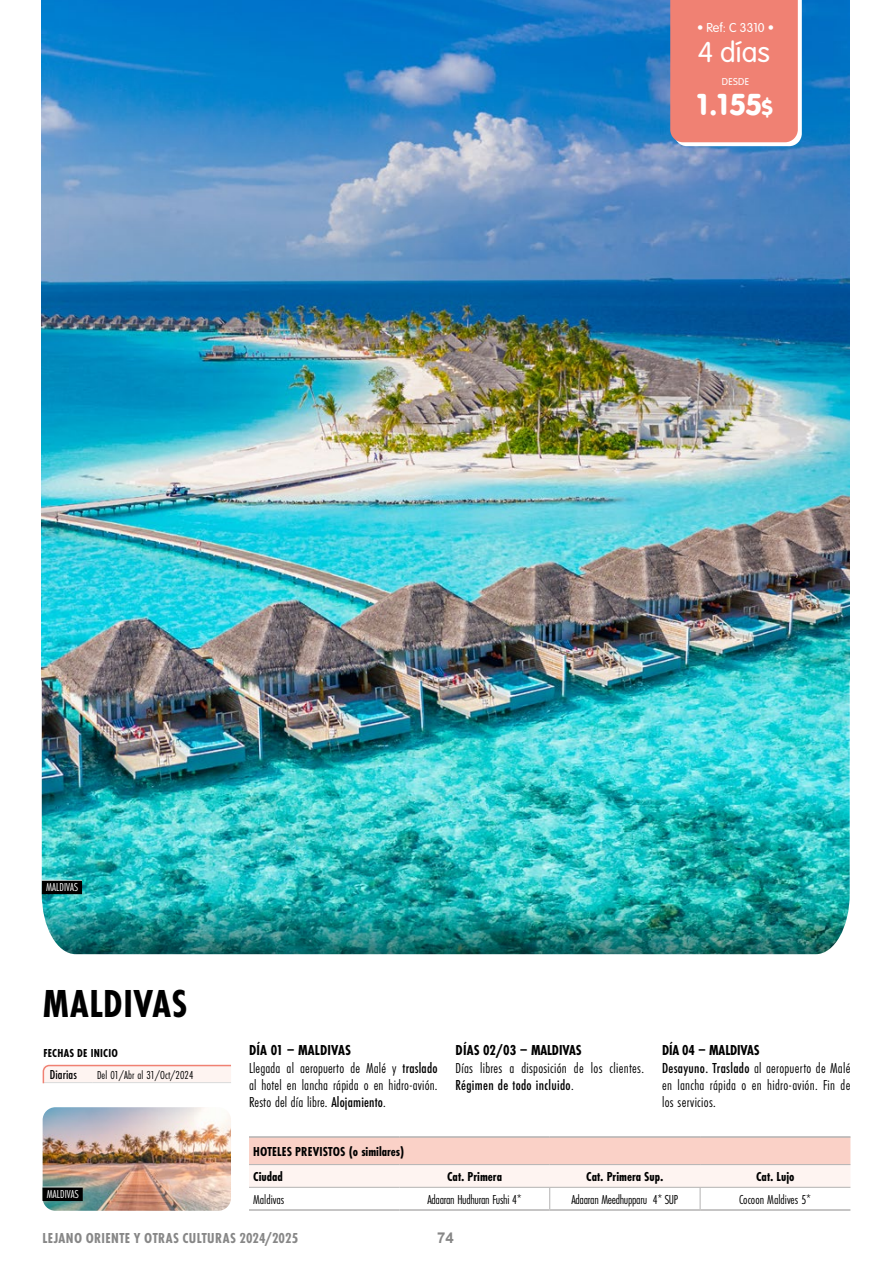
<style>
.page{position:relative;width:893px;height:1263px;background:#fff}
.page>*{position:absolute;margin:0;border:0;box-sizing:border-box;transform-origin:0 0}
.t1{font:700 40.5px "Futura PT Cond";letter-spacing:.015em;color:#000}
.t2{font:31.5px "VAG Rundschrift D";color:#fff}
.t3{font:300 30px "VAG Rundschrift D";color:#fff}
.t4{font:15px/17.2px "Futura PT Cond";letter-spacing:.02em;color:#000}
.t5{font:700 15px "Futura PT Cond";letter-spacing:.025em;color:#878787}
.t6{font:700 15px "Futura PT Cond";letter-spacing:-.01em;color:#000}
.t7{font:700 15px "Arial";color:#878787}
.t8{font:700 13.5px/25.2px "Futura PT Cond";color:#000}
.t9{font:13.5px "Futura PT Cond";letter-spacing:-.02em;color:#000}
.t10{font:13.5px "Futura PT Cond";color:#000}
.t11{font:300 13.5px "VAG Rundschrift D";color:#fff}
.t12{font:500 13.5px "Futura PT Cond";letter-spacing:.01em;color:#000}
.t13{font:12px "Futura PT Cond";letter-spacing:.01em;color:#000}
.t14{font:12px "Futura PT Cond";letter-spacing:.01em;color:#fff}
.t15{font:700 12px "Futura PT Cond";letter-spacing:.02em;color:#000}
.t16{font:300 10.5px "VAG Rundschrift D";letter-spacing:.03em;color:#fff}
.s1{font-size:22.5px}
.s2{font-weight:700}
.s3{font-weight:500}
</style>
<div class="page">
<img style="left:42px;top:0;width:808px;height:680px">
<img style="left:41px;top:680px;width:809px;height:275px">
<hr style="left:42px;top:880px;width:40px;height:1px;background:#fff">
<div style="left:42px;top:881px;width:40px;height:13px;background:#000"></div>
<svg style="left:670px;top:0;width:132px;height:146px;background:#ee877b"></svg>
<svg style="left:42px;top:1064px;width:189px;height:20px"></svg>
<svg style="left:249px;top:1138px;width:601px;height:71px"></svg>
<hr style="left:249px;top:1136px;width:150px;height:2px;background:#b3b2b2">
<hr style="left:399px;top:1136px;width:151px;height:2px;background:#b3b2b2">
<hr style="left:550px;top:1136px;width:150px;height:2px;background:#b3b2b2">
<hr style="left:700px;top:1136px;width:150px;height:2px;background:#b3b2b2">
<hr style="left:249px;top:1164px;width:150px;height:1px;background:#b3b2b2">
<hr style="left:399px;top:1164px;width:151px;height:1px;background:#b3b2b2">
<hr style="left:550px;top:1164px;width:150px;height:1px;background:#b3b2b2">
<hr style="left:700px;top:1164px;width:150px;height:1px;background:#b3b2b2">
<hr style="left:249px;top:1209px;width:150px;height:2px;background:#b3b2b2">
<hr style="left:399px;top:1209px;width:151px;height:2px;background:#b3b2b2">
<hr style="left:550px;top:1209px;width:150px;height:2px;background:#b3b2b2">
<hr style="left:700px;top:1209px;width:150px;height:2px;background:#b3b2b2">
<img style="left:43px;top:1107px;width:188px;height:104px">
<div style="left:43px;top:1187px;width:40px;height:14px;background:#000"></div>
<p class="t11" style="left:697px;top:20px;width:79px">• Ref: C 3310 •</p>
<h3 class="t3" style="left:698px;top:35px;width:73px">4 días</h3>
<p class="t16" style="left:722px;top:75px;width:29px">DESDE</p>
<h2 class="t2" style="left:694px;top:85px;width:80px">1.155<span class="s1">$</span></h2>
<p class="t14" style="left:46px;top:880px;width:33px">MALDIVAS</p>
<h1 class="t1" style="left:43px;top:980px;width:146px">MALDIVAS</h1>
<p class="t15" style="left:43px;top:1046px;width:76px">FECHAS DE INICIO</p>
<p class="t12" style="left:50px;top:1067px;width:29px">Diarias</p>
<p class="t13" style="left:97px;top:1068px;width:98px">Del 01/Abr al 31/Oct/2024</p>
<p class="t14" style="left:47px;top:1187px;width:33px">MALDIVAS</p>
<p class="t4" style="left:249px;top:1042px;width:190px"><span class="s2">DÍA 01 – MALDIVAS<br></span>Llegada al aeropuerto de Malé y <span class="s3">traslado </span>al hotel en lancha rápida o en hidro-avión.<br>Resto del día libre. <span class="s3">Alojamiento</span>.</p>
<p class="t6" style="left:456px;top:1042px;width:127px">DÍAS 02/03 – MALDIVAS</p>
<p class="t4" style="left:455px;top:1059px;width:190px">Días libres a disposición de los clientes.<br><span class="s3">Régimen de todo incluido</span>.</p>
<p class="t4" style="left:662px;top:1042px;width:190px"><span class="s2">DÍA 04 – MALDIVAS<br></span><span class="s3">Desayuno. Traslado</span> al aeropuerto de Malé en lancha rápida o en hidro-avión. Fin de los servicios.</p>
<p class="t8" style="left:253px;top:1139px;width:153px">HOTELES PREVISTOS (o similares)<br>Ciudad</p>
<p class="t8" style="left:447px;top:1164px;width:56px">Cat. Primera</p>
<p class="t8" style="left:586px;top:1164px;width:79px">Cat. Primera Sup.</p>
<p class="t8" style="left:756px;top:1164px;width:40px">Cat. Lujo</p>
<p class="t10" style="left:253px;top:1191px;width:33px">Maldivas</p>
<p class="t9" style="left:427px;top:1191px;width:96px">Adaaran Hudhuran Fushi 4*</p>
<p class="t9" style="left:571px;top:1191px;width:108px">Adaaran Meedhupparu 4* SUP</p>
<p class="t10" style="left:739px;top:1191px;width:73px">Cocoon Maldives 5*</p>
<p class="t5" style="left:43px;top:1229px;width:257px">LEJANO ORIENTE Y OTRAS CULTURAS 2024/2025</p>
<p class="t7" style="left:437px;top:1227px;width:18px">74</p>
</div>
